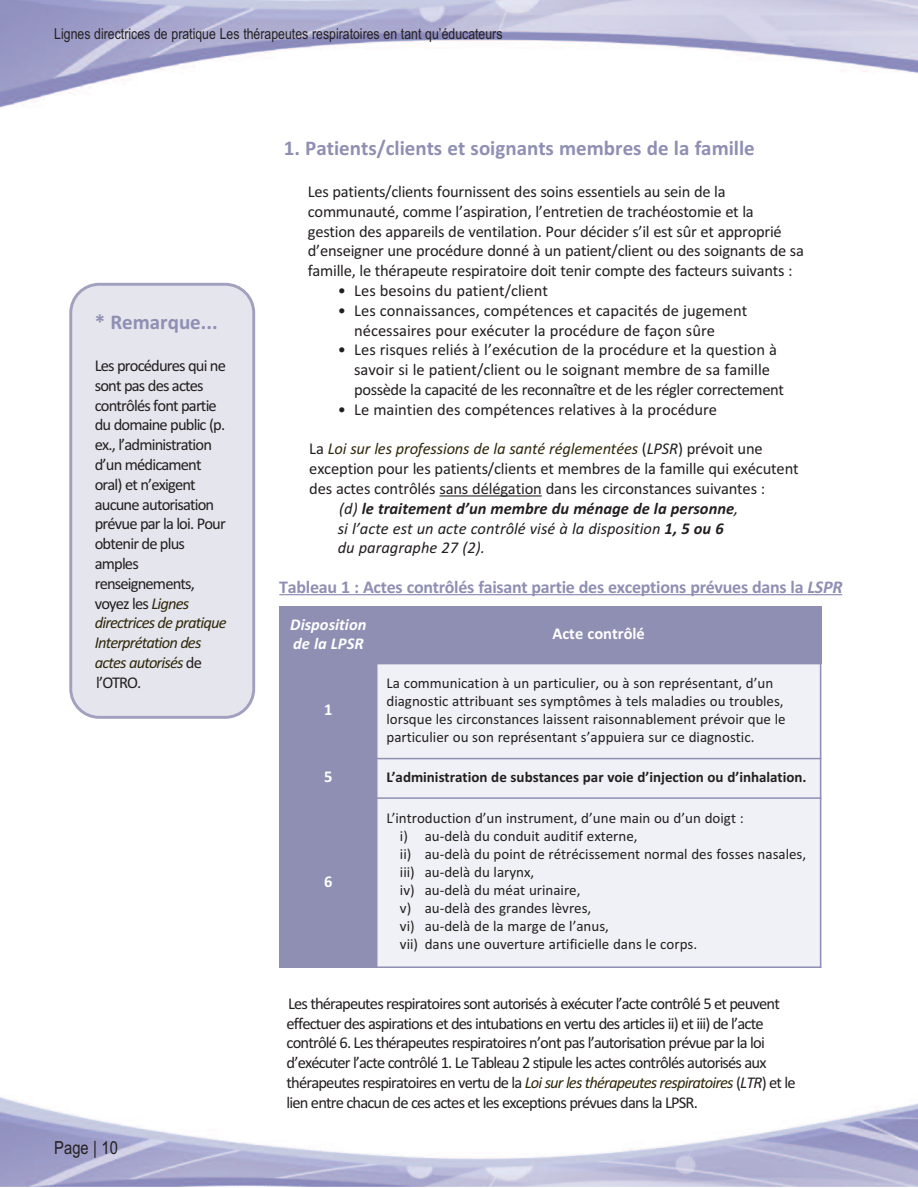
<style>
.page{position:relative;width:918px;height:1188px;background:#fff}
.page>*{position:absolute;margin:0;border:0;box-sizing:border-box;transform-origin:0 0}
.t1{font:700 21px "Calibri";color:#8e8fb3}
.t2{font:700 18px "Calibri";letter-spacing:-.015em;color:#8e8fb3}
.t3{font:18px "Arial Narrow";color:#231f20}
.t4{font:16.5px/19.8px "Calibri";letter-spacing:-.015em;color:#231f20}
.t5{font:16.5px/19.8px "Calibri";letter-spacing:-.05em;color:#231f20}
.t6{font:italic 16.5px "Calibri";color:#231f20}
.t7{font:italic 16.5px "Calibri";letter-spacing:-.01em;color:#31290c}
.t8{font:italic 700 16.5px "Calibri";color:#231f20}
.t9{font:italic 700 16.5px/19.8px "Calibri";color:#fff}
.t10{font:700 16.5px "Calibri";color:#fff}
.t11{font:15px/18px "Calibri";color:#231f20}
.t12{font:15px "Arial Narrow";color:#231f20}
.t13{font:700 15px "Calibri";color:#231f20}
.s1{font-style:italic;color:#31290c}
.s2{font-style:normal;color:#231f20}
.s3{color:#231f20}
.s4{font-weight:400}
.s5{font-weight:700}
.s6{font-style:italic}
</style>
<div class="page">
<img style="left:0;top:0;width:918px;height:108px">
<img style="left:0;top:1097px;width:918px;height:90px">
<hr style="left:439px;top:495px;width:103px;height:2px;background:#231f20">
<div style="left:69px;top:283px;width:186px;height:436px;background:#e5e5ed"></div>
<div style="left:279px;top:606px;width:98px;height:58px;background:#8e8fb3"></div>
<div style="left:377px;top:606px;width:444px;height:58px;background:#8e8fb3"></div>
<div style="left:279px;top:664px;width:98px;height:95px;background:#8e8fb3"></div>
<div style="left:377px;top:664px;width:444px;height:95px;background:#f0f1f6"></div>
<div style="left:279px;top:759px;width:98px;height:39px;background:#8e8fb3"></div>
<div style="left:377px;top:759px;width:444px;height:39px;background:#f0f1f6"></div>
<div style="left:279px;top:798px;width:98px;height:170px;background:#8e8fb3"></div>
<div style="left:377px;top:798px;width:444px;height:170px;background:#f0f1f6"></div>
<hr style="left:820px;top:606px;width:1px;height:362px;background:#8e8fb3">
<hr style="left:279px;top:758px;width:542px;height:1px;background:#8e8fb3">
<hr style="left:279px;top:797px;width:542px;height:2px;background:#8e8fb3">
<hr style="left:279px;top:966px;width:542px;height:2px;background:#8e8fb3">
<hr style="left:279px;top:594px;width:529px;height:1px;background:#8e8fb3">
<hr style="left:808px;top:594px;width:34px;height:1px;background:#8e8fb3">
<p class="t12" style="left:54px;top:25px;width:450px">Lignes directrices de pratique Les thérapeutes respiratoires en tant qu’éducateurs</p>
<p class="t1" style="left:95px;top:310px;width:124px">* Remarque...</p>
<p class="t5" style="left:95px;top:355px;width:133px">Les procédures qui ne sont pas des actes contrôlés font partie du domaine public (p. ex., l’administration d’un médicament oral) et n’exigent aucune autorisation prévue par la loi. Pour obtenir de plus amples renseignements, voyez les <span class="s1">Lignes directrices de pratique<br>Interprétation des actes autorisés</span> de l’OTRO.</p>
<p class="t3" style="left:54px;top:1137px;width:65px">Page | 10</p>
<p class="t1" style="left:284px;top:136px;width:473px">1. Patients/clients et soignants membres de la famille</p>
<p class="t4" style="left:308px;top:181px;width:498px">Les patients/clients fournissent des soins essentiels au sein de la communauté, comme l’aspiration, l’entretien de trachéostomie et la gestion des appareils de ventilation. Pour décider s’il est sûr et approprié d’enseigner une procédure donné à un patient/client ou des soignants de sa famille, le thérapeute respiratoire doit tenir compte des facteurs suivants :</p>
<p class="t4" style="left:338px;top:280px;width:212px">• Les besoins du patient/client</p>
<p class="t4" style="left:354px;top:300px;width:395px;text-indent:-16px">• Les connaissances, compétences et capacités de jugement nécessaires pour exécuter la procédure de façon sûre</p>
<p class="t4" style="left:354px;top:340px;width:431px;text-indent:-16px">• Les risques reliés à l’exécution de la procédure et la question à savoir si le patient/client ou le soignant membre de sa famille possède la capacité de les reconnaître et de les régler correctement</p>
<p class="t4" style="left:338px;top:399px;width:381px">• Le maintien des compétences relatives à la procédure</p>
<p class="t7" style="left:309px;top:439px;width:455px"><span class="s2">La</span> Loi sur les professions de la santé réglementées <span class="s2">(</span><span class="s3">LPSR</span><span class="s2">) prévoit une</span></p>
<p class="t4" style="left:309px;top:459px;width:491px">exception pour les patients/clients et membres de la famille qui exécutent</p>
<p class="t4" style="left:309px;top:478px;width:458px">des actes contrôlés sans délégation dans les circonstances suivantes :</p>
<p class="t8" style="left:339px;top:498px;width:401px"><span class="s4">(d)</span> le traitement d’un membre du ménage de la personne<span class="s4">,</span></p>
<p class="t6" style="left:338px;top:518px;width:387px">si l’acte est un acte contrôlé visé à la disposition <span class="s5">1, 5 ou 6</span></p>
<p class="t6" style="left:338px;top:538px;width:149px">du paragraphe 27 (2).</p>
<p class="t2" style="left:279px;top:576px;width:565px">Tableau 1 : Actes contrôlés faisant partie des exceptions prévues dans la <span class="s6">LSPR</span></p>
<p class="t9" style="left:290px;top:614px;width:78px">Disposition de la LPSR</p>
<p class="t10" style="left:552px;top:624px;width:94px">Acte contrôlé</p>
<p class="t10" style="left:324px;top:700px;width:10px">1</p>
<p class="t11" style="left:386px;top:674px;width:401px">La communication à un particulier, ou à son représentant, d’un diagnostic attribuant ses symptômes à tels maladies ou troubles, lorsque les circonstances laissent raisonnablement prévoir que le particulier ou son représentant s’appuiera sur ce diagnostic.</p>
<p class="t10" style="left:324px;top:767px;width:10px">5</p>
<p class="t13" style="left:386px;top:768px;width:422px">L’administration de substances par voie d’injection ou d’inhalation.</p>
<p class="t10" style="left:324px;top:871px;width:10px">6</p>
<p class="t11" style="left:400px;top:809px;width:408px;text-indent:-14px">L’introduction d’un instrument, d’une main ou d’un doigt :<br>i) au-delà du conduit auditif externe,<br>ii) au-delà du point de rétrécissement normal des fosses nasales, iii) au-delà du larynx,<br>iv) au-delà du méat urinaire,<br>v) au-delà des grandes lèvres,<br>vi) au-delà de la marge de l’anus,<br>vii) dans une ouverture artificielle dans le corps.</p>
<p class="t5" style="left:287px;top:993px;width:511px">Les thérapeutes respiratoires sont autorisés à exécuter l’acte contrôlé 5 et peuvent effectuer des aspirations et des intubations en vertu des articles ii) et iii) de l’acte contrôlé 6. Les thérapeutes respiratoires n’ont pas l’autorisation prévue par la loi d’exécuter l’acte contrôlé 1. Le Tableau 2 stipule les actes contrôlés autorisés aux thérapeutes respiratoires en vertu de la <span class="s1">Loi sur les thérapeutes respiratoires</span> (<span class="s6">LTR</span>) et le lien entre chacun de ces actes et les exceptions prévues dans la LPSR.</p>
</div>
